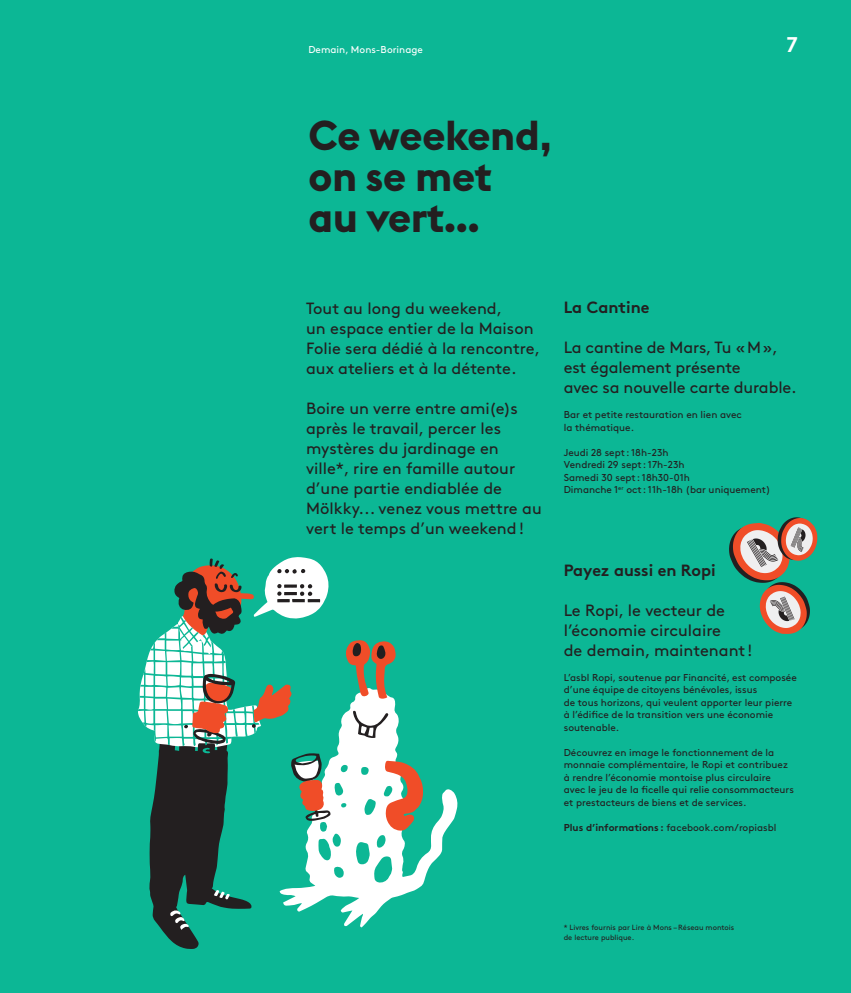
<style>
.page{position:relative;width:851px;height:993px;background:#fff}
.page>*{position:absolute;margin:0;border:0;box-sizing:border-box;transform-origin:0 0}
.t1{font:700 41.25px/41.2px "Euclid Flex";color:#231f20}
.t2{font:700 21.25px "Brown";color:#fff}
.t3{font:16.25px/20px "Brown";color:#231f20}
.t4{font:700 16.25px "Brown";color:#231f20}
.t5{font:10px/12.5px "Brown";color:#231f20}
.t6{font:10px "Brown";color:#fff}
.t7{font:7.5px/10px "Brown";color:#231f20}
.s1{font-weight:700}
</style>
<div class="page">
<div style="left:0;top:0;width:850px;height:992px;background:#0cb795"></div>
<svg style="left:423px;top:789px;width:35px;height:95px"></svg>
<svg style="left:138px;top:557px;width:285px;height:391px"></svg>
<svg style="left:729px;top:517px;width:88px;height:116px"></svg>
<p class="t6" style="left:308px;top:42px;width:116px">Demain, Mons-Borinage</p>
<h2 class="t2" style="left:786px;top:28px;width:13px">7</h2>
<h1 class="t1" style="left:308px;top:115px;width:245px">Ce weekend, on se met<br>au vert…</h1>
<h3 class="t3" style="left:306px;top:296px;width:236px">Tout au long du weekend,<br>un espace entier de la Maison<br>Folie sera dédié à la rencontre, aux ateliers et à la détente.</h3>
<h3 class="t3" style="left:306px;top:396px;width:237px">Boire un verre entre ami(e)s après le travail, percer les mystères du jardinage en ville*, rire en famille autour d’une partie endiablée de<br>Mölkky... venez vous mettre au vert le temps d’un weekend!</h3>
<h3 class="t4" style="left:563px;top:294px;width:87px">La Cantine</h3>
<h3 class="t3" style="left:563px;top:336px;width:234px">La cantine de Mars, Tu «M», est également présente<br>avec sa nouvelle carte durable.</h3>
<p class="t5" style="left:563px;top:407px;width:179px">Bar et petite restauration en lien avec la thématique.</p>
<p class="t5" style="left:563px;top:445px;width:208px">Jeudi 28 sept : 18h-23h<br>Vendredi 29 sept : 17h-23h<br>Samedi 30 sept : 18h30-01h<br>Dimanche 1<sup>er</sup> oct : 11h-18h (bar uniquement)</p>
<h3 class="t4" style="left:563px;top:556px;width:153px">Payez aussi en Ropi</h3>
<h3 class="t3" style="left:563px;top:598px;width:190px">Le Ropi, le vecteur de l’économie circulaire<br>de demain, maintenant !</h3>
<p class="t5" style="left:563px;top:670px;width:234px">L’asbl Ropi, soutenue par Financité, est composée d’une équipe de citoyens bénévoles, issus<br>de tous horizons, qui veulent apporter leur pierre à l’édifice de la transition vers une économie soutenable.</p>
<p class="t5" style="left:563px;top:745px;width:231px">Découvrez en image le fonctionnement de la monnaie complémentaire, le Ropi et contribuez à rendre l’économie montoise plus circulaire avec le jeu de la ficelle qui relie consommacteurs et prestacteurs de biens et de services.</p>
<p class="t5" style="left:563px;top:820px;width:214px"><span class="s1">Plus d’informations :</span> facebook.com/ropiasbl</p>
<p class="t7" style="left:563px;top:921px;width:172px">* Livres fournis par Lire à Mons – Réseau montois de lecture publique.</p>
</div>
